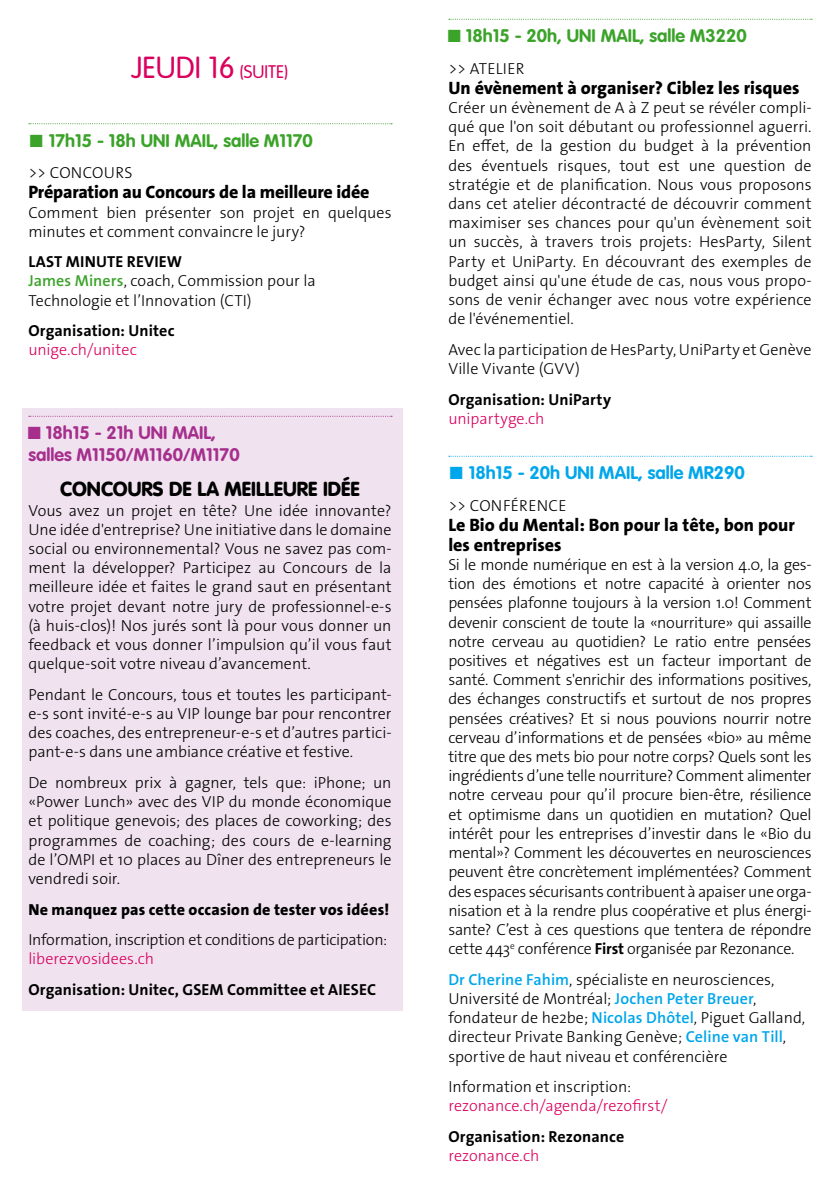
<style>
.page{position:relative;width:840px;height:1191px;background:#fff}
.page>*{position:absolute;margin:0;border:0;box-sizing:border-box;transform-origin:0 0}
.t1{font:300 30px "VAG Rounded";color:#da005e}
.t2{font:900 20px "VAG Rounded";color:#000}
.t3{font:800 18px/20px "The Sans Os F";color:#000}
.t4{font:700 18px "VAG Rounded";color:#3ba329}
.t5{font:700 18px/21.6px "VAG Rounded";color:#a62f8e}
.t6{font:700 18px "VAG Rounded";color:#00a6eb}
.t7{font:300 16px/19.2px "The Sans Os F";color:#000;text-align:justify}
.t8{font:700 16px "The Sans Os F";letter-spacing:.005em;color:#000}
.t9{font:300 16px "The Sans Os F";color:#da005e}
.t10{font:300 16px "The Sans Os F";letter-spacing:-.02em;color:#000}
.t11{font:800 16px "The Sans Os F";letter-spacing:.01em;color:#000}
.t12{font:300 16px "The Sans Os F";letter-spacing:.02em;color:#000}
.s1{font-size:18px}
.s2{font-family:"The Sans Os F";font-weight:800}
.s3{font-weight:700}
.s4{font-weight:600;color:#3ba329}
.s5{font-weight:600;color:#00a6eb}
</style>
<div class="page">
<svg style="left:29px;top:123px;width:363px;height:1px"></svg>
<div style="left:23px;top:408px;width:380px;height:68px;background:#f0e3ef"></div>
<svg style="left:29px;top:416px;width:363px;height:1px"></svg>
<div style="left:23px;top:464px;width:380px;height:48px;background:#f0e3ef"></div>
<div style="left:23px;top:487px;width:380px;height:198px;background:#f0e3ef"></div>
<div style="left:23px;top:671px;width:380px;height:102px;background:#f0e3ef"></div>
<div style="left:23px;top:759px;width:380px;height:140px;background:#f0e3ef"></div>
<div style="left:23px;top:885px;width:380px;height:45px;background:#f0e3ef"></div>
<div style="left:23px;top:916px;width:380px;height:63px;background:#f0e3ef"></div>
<div style="left:23px;top:966px;width:380px;height:44px;background:#f0e3ef"></div>
<svg style="left:448px;top:19px;width:363px;height:1px"></svg>
<svg style="left:448px;top:456px;width:363px;height:1px"></svg>
<h1 class="t1" style="left:131px;top:51px;width:159px">JEUDI 16 <span class="s1">(SUITE)</span></h1>
<p class="t4" style="left:28px;top:130px;width:286px"><span class="s2">◼</span> 17h15 - 18h UNI MAIL, salle M1170</p>
<p class="t12" style="left:28px;top:163px;width:106px">&gt;&gt; CONCOURS</p>
<p class="t3" style="left:28px;top:182px;width:342px">Préparation au Concours de la meilleure idée</p>
<p class="t7" style="left:28px;top:203px;width:364px">Comment bien présenter son projet en quelques minutes et comment convaincre le jury?</p>
<p class="t7" style="left:28px;top:252px;width:289px;text-align:left"><span class="s3">LAST MINUTE REVIEW<br></span><span class="s4">James Miners</span>, coach, Commission pour la<br>Technologie et l’Innovation (CTI)</p>
<p class="t8" style="left:28px;top:320px;width:147px">Organisation: Unitec</p>
<p class="t9" style="left:28px;top:340px;width:110px">unige.ch/unitec</p>
<p class="t5" style="left:28px;top:422px;width:213px"><span class="s2">■</span> 18h15 - 21h UNI MAIL, salles M1150/M1160/M1170</p>
<p class="t2" style="left:60px;top:477px;width:301px">CONCOURS DE LA MEILLEURE IDÉE</p>
<p class="t7" style="left:28px;top:501px;width:364px">Vous avez un projet en tête? Une idée innovante?<br>Une idée d'entreprise? Une initiative dans le domaine social ou environnemental? Vous ne savez pas com&shy;ment la développer? Participez au Concours de la meilleure idée et faites le grand saut en présentant votre projet devant notre jury de professionnel-e-s (à huis-clos)! Nos jurés sont là pour vous donner un feedback et vous donner l’impulsion qu’il vous faut quelque-soit votre niveau d’avancement.</p>
<p class="t7" style="left:28px;top:685px;width:364px">Pendant le Concours, tous et toutes les participant&shy;e-s sont invité-e-s au VIP lounge bar pour rencontrer des coaches, des entrepreneur-e-s et d’autres partici&shy;pant-e-s dans une ambiance créative et festive.</p>
<p class="t7" style="left:28px;top:773px;width:364px">De nombreux prix à gagner, tels que: iPhone; un «Power Lunch» avec des VIP du monde économique et politique genevois; des places de coworking; des programmes de coaching; des cours de e-learning de l’OMPI et 10 places au Dîner des entrepreneurs le vendredi soir.</p>
<p class="t11" style="left:28px;top:899px;width:362px">Ne manquez pas cette occasion de tester vos idées!</p>
<p class="t10" style="left:28px;top:929px;width:360px">Information, inscription et conditions de participation:</p>
<p class="t9" style="left:28px;top:948px;width:127px">liberezvosidees.ch</p>
<p class="t8" style="left:28px;top:979px;width:349px">Organisation: Unitec, GSEM Committee et AIESEC</p>
<p class="t4" style="left:448px;top:26px;width:300px"><span class="s2">■</span> 18h15 - 20h, UNI MAIL, salle M3220</p>
<p class="t7" style="left:448px;top:59px;width:78px">&gt;&gt; ATELIER</p>
<p class="t3" style="left:448px;top:78px;width:352px">Un évènement à organiser? Ciblez les risques</p>
<p class="t7" style="left:448px;top:98px;width:364px">Créer un évènement de A à Z peut se révéler compli&shy;qué que l'on soit débutant ou professionnel aguerri.<br>En effet, de la gestion du budget à la prévention des éventuels risques, tout est une question de stratégie et de planification. Nous vous proposons dans cet atelier décontracté de découvrir comment maximiser ses chances pour qu'un évènement soit un succès, à travers trois projets: HesParty, Silent Party et UniParty. En découvrant des exemples de budget ainsi qu'une étude de cas, nous vous propo&shy;sons de venir échanger avec nous votre expérience de l'événementiel.</p>
<p class="t7" style="left:448px;top:340px;width:364px">Avec la participation de HesParty, UniParty et Genève<br>Ville Vivante (GVV)</p>
<p class="t8" style="left:448px;top:389px;width:164px">Organisation: UniParty</p>
<p class="t9" style="left:448px;top:408px;width:98px">unipartyge.ch</p>
<p class="t6" style="left:448px;top:462px;width:298px"><span class="s2">◼</span> 18h15 - 20h UNI MAIL, salle MR290</p>
<p class="t12" style="left:448px;top:495px;width:120px">&gt;&gt; CONFÉRENCE</p>
<p class="t3" style="left:448px;top:515px;width:348px">Le Bio du Mental: Bon pour la tête, bon pour les entreprises</p>
<p class="t7" style="left:448px;top:555px;width:364px">Si le monde numérique en est à la version 4.0, la ges&shy;tion des émotions et notre capacité à orienter nos pensées plafonne toujours à la version 1.0! Comment devenir conscient de toute la «nourriture» qui assaille notre cerveau au quotidien? Le ratio entre pensées positives et négatives est un facteur important de santé. Comment s'enrichir des informations positives, des échanges constructifs et surtout de nos propres pensées créatives? Et si nous pouvions nourrir notre cerveau d’informations et de pensées «bio» au même titre que des mets bio pour notre corps? Quels sont les ingrédients d’une telle nourriture? Comment alimenter notre cerveau pour qu’il procure bien-être, résilience et optimisme dans un quotidien en mutation? Quel intérêt pour les entreprises d’investir dans le «Bio du mental»? Comment les découvertes en neurosciences peuvent être concrètement implémentées? Comment des espaces sécurisants contribuent à apaiser une orga&shy;nisation et à la rendre plus coopérative et plus énergi&shy;sante? C’est à ces questions que tentera de répondre cette 443<sup>e</sup> conférence <span class="s3">First</span> organisée par Rezonance.</p>
<p class="t7" style="left:448px;top:969px;width:358px;text-align:left"><span class="s5">Dr Cherine Fahim</span>, spécialiste en neurosciences, Université de Montréal; <span class="s5">Jochen Peter Breuer</span>, fondateur de he2be; <span class="s5">Nicolas Dhôtel</span>, Piguet Galland, directeur Private Banking Genève; <span class="s5">Celine van Till</span>, sportive de haut niveau et conférencière</p>
<p class="t7" style="left:448px;top:1077px;width:184px">Information et inscription:</p>
<p class="t9" style="left:448px;top:1095px;width:220px">rezonance.ch/agenda/rezofirst/</p>
<p class="t8" style="left:448px;top:1126px;width:177px">Organisation: Rezonance</p>
<p class="t9" style="left:448px;top:1145px;width:92px">rezonance.ch</p>
</div>
